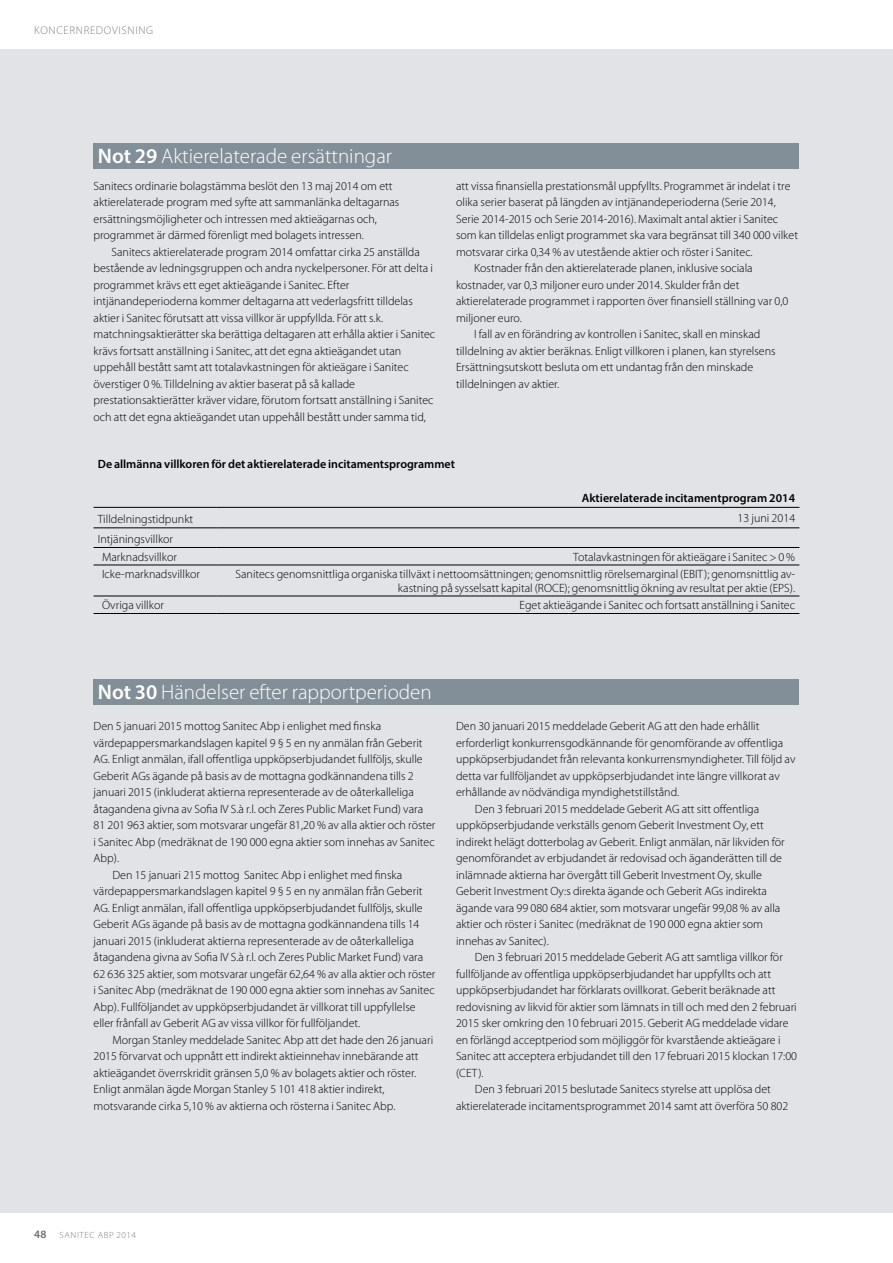
<style>
.page{position:relative;width:893px;height:1263px;background:#fff}
.page>*{position:absolute;margin:0;border:0;box-sizing:border-box;transform-origin:0 0}
.t1{font:300 21px "Myriad Pro";color:#fff}
.t2{font:300 12px/16.5px "Myriad Pro";color:#000}
.t3{font:600 12px "Myriad Pro";color:#000}
.t4{font:300 11.25px "Myriad Pro";letter-spacing:.06em;color:#808285}
.t5{font:300 9px "Myriad Pro";letter-spacing:.06em;color:#808285;scale:1.04 1}
.s1{font-weight:600}
.s2{font-weight:600;font-size:11.25px;color:#6d6e71}
</style>
<div class="page">
<div style="left:0;top:50px;width:893px;height:1163px;background:#e1e3e7"></div>
<hr style="left:94px;top:507px;width:123px;height:1px;background:#000">
<hr style="left:217px;top:507px;width:582px;height:1px;background:#000">
<hr style="left:94px;top:528px;width:123px;height:1px;background:#000">
<hr style="left:217px;top:528px;width:582px;height:1px;background:#000">
<hr style="left:94px;top:547px;width:123px;height:1px;background:#000">
<hr style="left:217px;top:547px;width:582px;height:1px;background:#000">
<hr style="left:94px;top:565px;width:123px;height:1px;background:#000">
<hr style="left:217px;top:565px;width:582px;height:1px;background:#000">
<hr style="left:94px;top:596px;width:123px;height:1px;background:#000">
<hr style="left:217px;top:596px;width:582px;height:1px;background:#000">
<hr style="left:94px;top:613px;width:123px;height:1px;background:#000">
<hr style="left:217px;top:613px;width:582px;height:1px;background:#000">
<div style="left:94px;top:144px;width:705px;height:25px;background:#828e98"></div>
<div style="left:94px;top:679px;width:705px;height:26px;background:#828e98"></div>
<p class="t4" style="left:34px;top:24px;width:121px">KONCERNREDOVISNING</p>
<h1 class="t1" style="left:98px;top:144px;width:296px"><span class="s1">Not 29</span> Aktierelaterade ersättningar</h1>
<p class="t2" style="left:94px;top:178px;width:307px">Sanitecs ordinarie bolagstämma beslöt den 13 maj 2014 om ett aktierelaterade program med syfte att sammanlänka deltagarnas ersättningsmöjligheter och intressen med aktieägarnas och, programmet är därmed förenligt med bolagets intressen.</p>
<p class="t2" style="left:94px;top:244px;width:343px;text-indent:18px">Sanitecs aktierelaterade program 2014 omfattar cirka 25 anställda bestående av ledningsgruppen och andra nyckelpersoner. För att delta i programmet krävs ett eget aktieägande i Sanitec. Efter intjänandeperioderna kommer deltagarna att vederlagsfritt tilldelas aktier i Sanitec förutsatt att vissa villkor är uppfyllda. För att s.k. matchningsaktierätter ska berättiga deltagaren att erhålla aktier i Sanitec krävs fortsatt anställning i Sanitec, att det egna aktieägandet utan uppehåll bestått samt att totalavkastningen för aktieägare i Sanitec överstiger 0 %. Tilldelning av aktier baserat på så kallade prestationsaktierätter kräver vidare, förutom fortsatt anställning i Sanitec och att det egna aktieägandet utan uppehåll bestått under samma tid,</p>
<p class="t2" style="left:456px;top:178px;width:336px">att vissa finansiella prestationsmål uppfyllts. Programmet är indelat i tre</p>
<p class="t2" style="left:456px;top:194px;width:321px">olika serier baserat på längden av intjänandeperioderna (Serie 2014,</p>
<p class="t2" style="left:456px;top:211px;width:324px">Serie 2014-2015 och Serie 2014-2016). Maximalt antal aktier i Sanitec</p>
<p class="t2" style="left:456px;top:227px;width:343px">som kan tilldelas enligt programmet ska vara begränsat till 340 000 vilket</p>
<p class="t2" style="left:456px;top:244px;width:298px">motsvarar cirka 0,34 % av utestående aktier och röster i Sanitec.</p>
<p class="t2" style="left:474px;top:260px;width:280px">Kostnader från den aktierelaterade planen, inklusive sociala</p>
<p class="t2" style="left:456px;top:277px;width:285px">kostnader, var 0,3 miljoner euro under 2014. Skulder från det</p>
<p class="t2" style="left:456px;top:293px;width:334px">aktierelaterade programmet i rapporten över finansiell ställning var 0,0</p>
<p class="t2" style="left:456px;top:310px;width:67px">miljoner euro.</p>
<p class="t2" style="left:474px;top:326px;width:288px">I fall av en förändring av kontrollen i Sanitec, skall en minskad</p>
<p class="t2" style="left:456px;top:343px;width:321px">tilldelning av aktier beräknas. Enligt villkoren i planen, kan styrelsens</p>
<p class="t2" style="left:456px;top:359px;width:299px">Ersättningsutskott besluta om ett undantag från den minskade</p>
<p class="t2" style="left:456px;top:376px;width:105px">tilldelningen av aktier.</p>
<p class="t3" style="left:98px;top:456px;width:359px">De allmänna villkoren för det aktierelaterade incitamentsprogrammet</p>
<p class="t3" style="left:582px;top:490px;width:215px">Aktierelaterade incitamentprogram 2014</p>
<p class="t2" style="left:98px;top:510px;width:97px">Tilldelningstidpunkt</p>
<p class="t2" style="left:738px;top:510px;width:59px">13 juni 2014</p>
<p class="t2" style="left:98px;top:531px;width:81px;line-height:17.5px;text-align:center">Intjäningsvillkor<br>Marknadsvillkor</p>
<p class="t2" style="left:573px;top:549px;width:223px">Totalavkastningen för aktieägare i Sanitec &gt; 0 %</p>
<p class="t2" style="left:102px;top:566px;width:100px">Icke-marknadsvillkor</p>
<p class="t2" style="left:236px;top:568px;width:561px;line-height:13.5px;text-align:right">Sanitecs genomsnittliga organiska tillväxt i nettoomsättningen; genomsnittlig rörelsemarginal (EBIT); genomsnittlig av&shy;kastning på sysselsatt kapital (ROCE); genomsnittlig ökning av resultat per aktie (EPS).</p>
<p class="t2" style="left:102px;top:597px;width:63px">Övriga villkor</p>
<p class="t2" style="left:520px;top:597px;width:277px">Eget aktieägande i Sanitec och fortsatt anställning i Sanitec</p>
<h1 class="t1" style="left:98px;top:680px;width:335px"><span class="s1">Not 30</span> Händelser efter rapportperioden</h1>
<p class="t2" style="left:94px;top:718px;width:289px">Den 5 januari 2015 mottog Sanitec Abp i enlighet med finska</p>
<p class="t2" style="left:94px;top:734px;width:331px">värdepappersmarkandslagen kapitel 9 § 5 en ny anmälan från Geberit</p>
<p class="t2" style="left:94px;top:751px;width:331px">AG. Enligt anmälan, ifall offentliga uppköpserbjudandet fullföljs, skulle</p>
<p class="t2" style="left:94px;top:767px;width:322px">Geberit AGs ägande på basis av de mottagna godkännandena tills 2</p>
<p class="t2" style="left:94px;top:784px;width:322px">januari 2015 (inkluderat aktierna representerade av de oåterkalleliga</p>
<p class="t2" style="left:94px;top:800px;width:331px">åtagandena givna av Sofia IV S.à r.l. och Zeres Public Market Fund) vara</p>
<p class="t2" style="left:94px;top:817px;width:343px">81 201 963 aktier, som motsvarar ungefär 81,20 % av alla aktier och röster</p>
<p class="t2" style="left:94px;top:833px;width:343px">i Sanitec Abp (medräknat de 190 000 egna aktier som innehas av Sanitec</p>
<p class="t2" style="left:94px;top:850px;width:27px">Abp).</p>
<p class="t2" style="left:112px;top:866px;width:291px">Den 15 januari 215 mottog Sanitec Abp i enlighet med finska</p>
<p class="t2" style="left:94px;top:883px;width:331px">värdepappersmarkandslagen kapitel 9 § 5 en ny anmälan från Geberit</p>
<p class="t2" style="left:94px;top:899px;width:331px">AG. Enligt anmälan, ifall offentliga uppköpserbjudandet fullföljs, skulle</p>
<p class="t2" style="left:94px;top:916px;width:327px">Geberit AGs ägande på basis av de mottagna godkännandena tills 14</p>
<p class="t2" style="left:94px;top:932px;width:322px">januari 2015 (inkluderat aktierna representerade av de oåterkalleliga</p>
<p class="t2" style="left:94px;top:949px;width:331px">åtagandena givna av Sofia IV S.à r.l. och Zeres Public Market Fund) vara</p>
<p class="t2" style="left:94px;top:965px;width:343px">62 636 325 aktier, som motsvarar ungefär 62,64 % av alla aktier och röster</p>
<p class="t2" style="left:94px;top:982px;width:343px">i Sanitec Abp (medräknat de 190 000 egna aktier som innehas av Sanitec</p>
<p class="t2" style="left:94px;top:998px;width:324px">Abp). Fullföljandet av uppköpserbjudandet är villkorat till uppfyllelse</p>
<p class="t2" style="left:94px;top:1015px;width:268px">eller frånfall av Geberit AG av vissa villkor för fullföljandet.</p>
<p class="t2" style="left:112px;top:1031px;width:322px">Morgan Stanley meddelade Sanitec Abp att det hade den 26 januari</p>
<p class="t2" style="left:94px;top:1048px;width:327px">2015 förvarvat och uppnått ett indirekt aktieinnehav innebärande att</p>
<p class="t2" style="left:94px;top:1064px;width:324px">aktieägandet överrskridit gränsen 5,0 % av bolagets aktier och röster.</p>
<p class="t2" style="left:94px;top:1081px;width:292px">Enligt anmälan ägde Morgan Stanley 5 101 418 aktier indirekt,</p>
<p class="t2" style="left:94px;top:1097px;width:303px">motsvarande cirka 5,10 % av aktierna och rösterna i Sanitec Abp.</p>
<p class="t2" style="left:456px;top:718px;width:305px">Den 30 januari 2015 meddelade Geberit AG att den hade erhållit</p>
<p class="t2" style="left:456px;top:734px;width:329px">erforderligt konkurrensgodkännande för genomförande av offentliga</p>
<p class="t2" style="left:456px;top:751px;width:341px">uppköpserbjudandet från relevanta konkurrensmyndigheter. Till följd av</p>
<p class="t2" style="left:456px;top:767px;width:325px">detta var fullföljandet av uppköpserbjudandet inte längre villkorat av</p>
<p class="t2" style="left:456px;top:784px;width:225px">erhållande av nödvändiga myndighetstillstånd.</p>
<p class="t2" style="left:475px;top:800px;width:286px">Den 3 februari 2015 meddelade Geberit AG att sitt offentliga</p>
<p class="t2" style="left:456px;top:817px;width:309px">uppköpserbjudande verkställs genom Geberit Investment Oy, ett</p>
<p class="t2" style="left:456px;top:833px;width:330px">indirekt helägt dotterbolag av Geberit. Enligt anmälan, när likviden för</p>
<p class="t2" style="left:456px;top:850px;width:328px">genomförandet av erbjudandet är redovisad och äganderätten till de</p>
<p class="t2" style="left:456px;top:866px;width:307px">inlämnade aktierna har övergått till Geberit Investment Oy, skulle</p>
<p class="t2" style="left:456px;top:883px;width:313px">Geberit Investment Oy:s direkta ägande och Geberit AGs indirekta</p>
<p class="t2" style="left:456px;top:899px;width:326px">ägande vara 99 080 684 aktier, som motsvarar ungefär 99,08 % av alla</p>
<p class="t2" style="left:456px;top:916px;width:309px">aktier och röster i Sanitec (medräknat de 190 000 egna aktier som</p>
<p class="t2" style="left:456px;top:932px;width:94px">innehas av Sanitec).</p>
<p class="t2" style="left:475px;top:949px;width:309px">Den 3 februari 2015 meddelade Geberit AG att samtliga villkor för</p>
<p class="t2" style="left:456px;top:965px;width:316px">fullföljande av offentliga uppköpserbjudandet har uppfyllts och att</p>
<p class="t2" style="left:456px;top:982px;width:321px">uppköpserbjudandet har förklarats ovillkorat. Geberit beräknade att</p>
<p class="t2" style="left:456px;top:998px;width:342px">redovisning av likvid för aktier som lämnats in till och med den 2 februari</p>
<p class="t2" style="left:456px;top:1015px;width:334px">2015 sker omkring den 10 februari 2015. Geberit AG meddelade vidare</p>
<p class="t2" style="left:456px;top:1031px;width:326px">en förlängd acceptperiod som möjliggör för kvarstående aktieägare i</p>
<p class="t2" style="left:456px;top:1048px;width:342px">Sanitec att acceptera erbjudandet till den 17 februari 2015 klockan 17:00</p>
<p class="t2" style="left:456px;top:1064px;width:29px">(CET).</p>
<p class="t2" style="left:475px;top:1081px;width:297px">Den 3 februari 2015 beslutade Sanitecs styrelse att upplösa det</p>
<p class="t2" style="left:456px;top:1097px;width:334px">aktierelaterade incitamentsprogrammet 2014 samt att överföra 50 802</p>
<p class="t5" style="left:34px;top:1230px;width:100px"><span class="s2">48</span> SANITEC ABP 2014</p>
</div>
